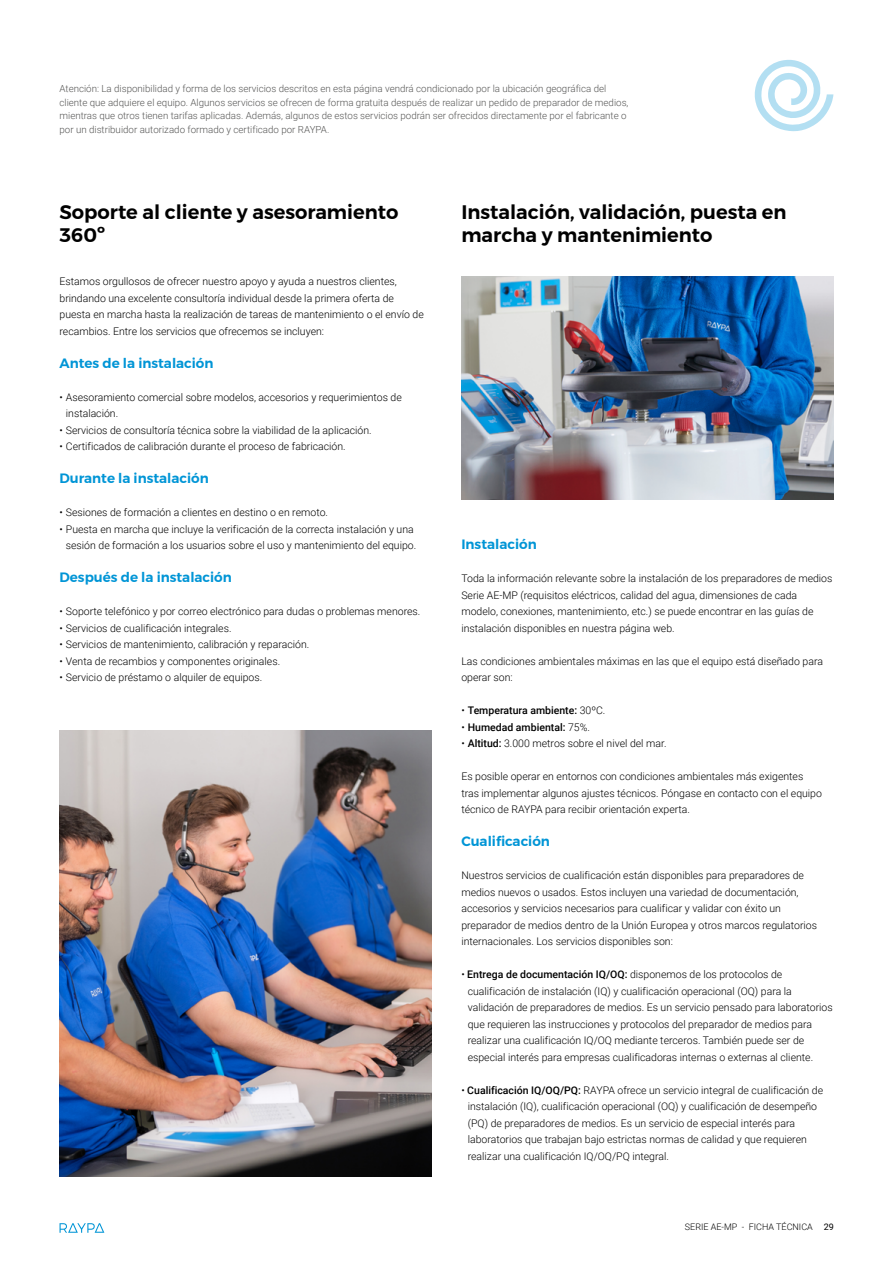
<style>
.page{position:relative;width:893px;height:1263px;background:#fff}
.page>*{position:absolute;margin:0;border:0;box-sizing:border-box;transform-origin:0 0}
.t1{font:600 19.5px/23.4px "Montserrat";color:#000}
.t2{font:600 13.5px "Montserrat";color:#0095d6}
.t3{font:300 10.5px/16.5px "Roboto";color:#000}
.t4{font:500 10.5px "Roboto";color:#000}
.t5{font:300 9.75px/13.5px "Roboto";color:#575756}
.t6{font:300 9px "Roboto";color:#000}
.s1{font-weight:300}
.s2{font-weight:500}
.s3{font-weight:400}
</style>
<div class="page">
<svg style="left:60px;top:1223px;width:44px;height:10px"></svg>
<svg style="left:755px;top:59px;width:78px;height:72px"></svg>
<img style="left:60px;top:731px;width:372px;height:445px">
<img style="left:461px;top:277px;width:372px;height:223px">
<p class="t5" style="left:60px;top:82px;width:570px">Atención: La disponibilidad y forma de los servicios descritos en esta página vendrá condicionado por la ubicación geográfica del cliente que adquiere el equipo. Algunos servicios se ofrecen de forma gratuita después de realizar un pedido de preparador de medios, mientras que otros tienen tarifas aplicadas. Además, algunos de estos servicios podrán ser ofrecidos directamente por el fabricante o por un distribuidor autorizado formado y certificado por RAYPA.</p>
<h1 class="t1" style="left:60px;top:200px;width:340px">Soporte al cliente y asesoramiento<br>360º</h1>
<p class="t3" style="left:60px;top:273px;width:366px">Estamos orgullosos de ofrecer nuestro apoyo y ayuda a nuestros clientes, brindando una excelente consultoría individual desde la primera oferta de puesta en marcha hasta la realización de tareas de mantenimiento o el envío de recambios. Entre los servicios que ofrecemos se incluyen:</p>
<p class="t2" style="left:60px;top:352px;width:156px">Antes de la instalación</p>
<p class="t3" style="left:66px;top:388px;width:337px;text-indent:-6px">• Asesoramiento comercial sobre modelos, accesorios y requerimientos de instalación.</p>
<p class="t3" style="left:60px;top:421px;width:314px">• Servicios de consultoría técnica sobre la viabilidad de la aplicación.</p>
<p class="t3" style="left:60px;top:438px;width:288px">• Certificados de calibración durante el proceso de fabricación.</p>
<p class="t2" style="left:60px;top:468px;width:151px">Durante la instalación</p>
<p class="t3" style="left:60px;top:504px;width:270px">• Sesiones de formación a clientes en destino o en remoto.</p>
<p class="t3" style="left:60px;top:520px;width:358px;text-align:right">• Puesta en marcha que incluye la verificación de la correcta instalación y una sesión de formación a los usuarios sobre el uso y mantenimiento del equipo.</p>
<p class="t2" style="left:60px;top:567px;width:174px">Después de la instalación</p>
<p class="t3" style="left:60px;top:603px;width:362px">• Soporte telefónico y por correo electrónico para dudas o problemas menores.</p>
<p class="t3" style="left:60px;top:619px;width:174px">• Servicios de cualificación integrales.</p>
<p class="t3" style="left:60px;top:636px;width:251px">• Servicios de mantenimiento, calibración y reparación.</p>
<p class="t3" style="left:60px;top:652px;width:222px">• Venta de recambios y componentes originales.</p>
<p class="t3" style="left:60px;top:669px;width:204px">• Servicio de préstamo o alquiler de equipos.</p>
<h1 class="t1" style="left:461px;top:200px;width:327px">Instalación, validación, puesta en marcha y mantenimiento</h1>
<p class="t2" style="left:461px;top:534px;width:77px">Instalación</p>
<p class="t3" style="left:461px;top:570px;width:373px">Toda la información relevante sobre la instalación de los preparadores de medios Serie AE-MP (requisitos eléctricos, calidad del agua, dimensiones de cada modelo, conexiones, mantenimiento, etc.) se puede encontrar en las guías de instalación disponibles en nuestra página web.</p>
<p class="t3" style="left:461px;top:652px;width:363px">Las condiciones ambientales máximas en las que el equipo está diseñado para operar son:</p>
<p class="t4" style="left:461px;top:703px;width:146px"><span class="s1">•</span> Temperatura ambiente: <span class="s1">30ºC.</span></p>
<p class="t4" style="left:461px;top:719px;width:130px"><span class="s1">•</span> Humedad ambiental: <span class="s1">75%.</span></p>
<p class="t3" style="left:461px;top:735px;width:207px">• <span class="s2">Altitud:</span> 3.000 metros sobre el nivel del mar.</p>
<p class="t3" style="left:461px;top:768px;width:362px">Es posible operar en entornos con condiciones ambientales más exigentes tras implementar algunos ajustes técnicos. Póngase en contacto con el equipo técnico de RAYPA para recibir orientación experta.</p>
<p class="t2" style="left:461px;top:831px;width:90px">Cualificación</p>
<p class="t3" style="left:461px;top:867px;width:357px">Nuestros servicios de cualificación están disponibles para preparadores de medios nuevos o usados. Estos incluyen una variedad de documentación, accesorios y servicios necesarios para cualificar y validar con éxito un preparador de medios dentro de la Unión Europea y otros marcos regulatorios internacionales. Los servicios disponibles son:</p>
<p class="t3" style="left:468px;top:966px;width:366px;text-indent:-6px">• <span class="s2">Entrega de documentación IQ/OQ:</span> disponemos de los protocolos de cualificación de instalación (IQ) y cualificación operacional (OQ) para la validación de preparadores de medios. Es un servicio pensado para laboratorios que requieren las instrucciones y protocolos del preparador de medios para realizar una cualificación IQ/OQ mediante terceros. También puede ser de especial interés para empresas cualificadoras internas o externas al cliente.</p>
<p class="t3" style="left:468px;top:1081px;width:357px;text-indent:-6px">• <span class="s2">Cualificación IQ/OQ/PQ:</span> RAYPA ofrece un servicio integral de cualificación de instalación (IQ), cualificación operacional (OQ) y cualificación de desempeño (PQ) de preparadores de medios. Es un servicio de especial interés para laboratorios que trabajan bajo estrictas normas de calidad y que requieren realizar una cualificación IQ/OQ/PQ integral.</p>
<p class="t6" style="left:685px;top:1220px;width:150px">SERIE AE-MP - FICHA TÉCNICA <span class="s3">29</span></p>
</div>
